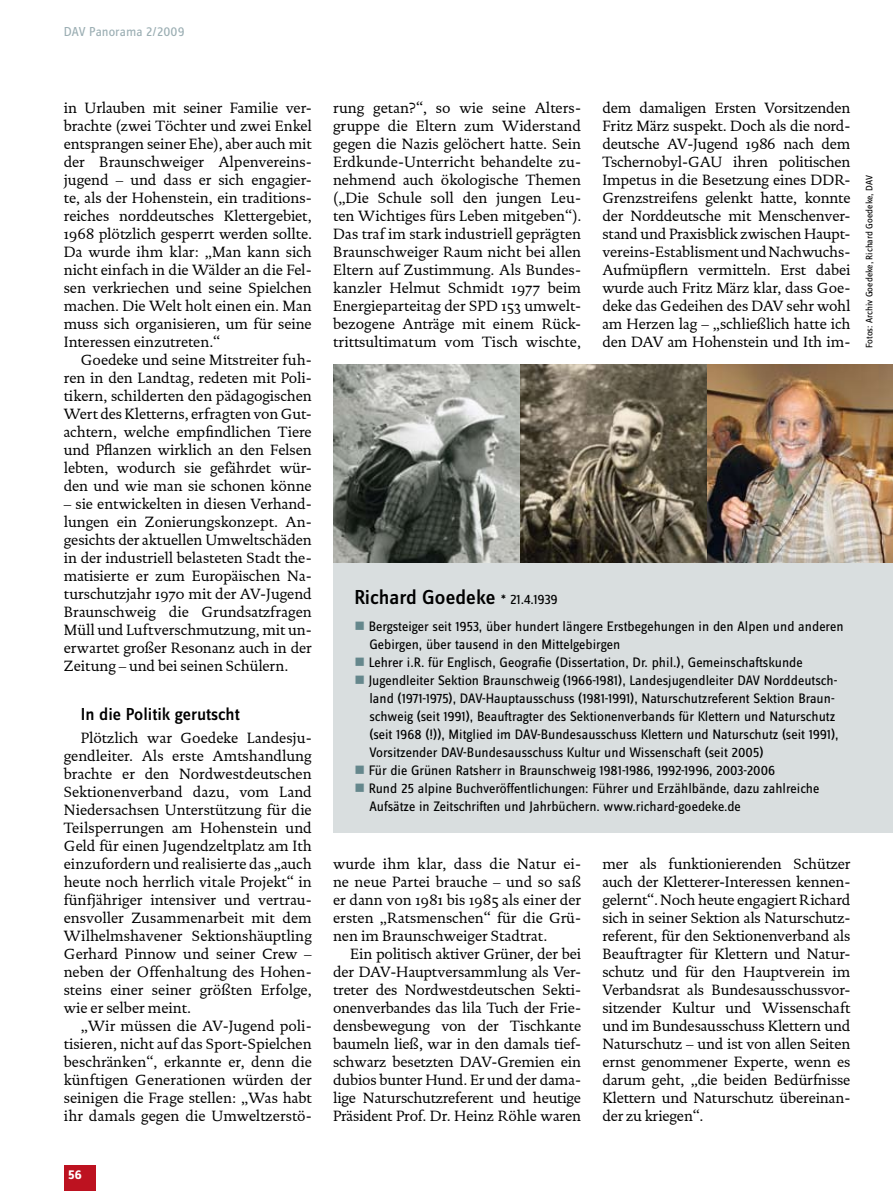
<style>
.page{position:relative;width:893px;height:1191px;background:#fff}
.page>*{position:absolute;margin:0;border:0;box-sizing:border-box;transform-origin:0 0}
.t1{font:500 21px "Zine Sans Dis";color:#000}
.t2{font:500 18px "Zine Sans Dis";color:#000}
.t3{font:15px/18px "DTL Documenta ST";letter-spacing:-.005em;color:#000;text-align:justify}
.t4{font:14.25px/18px "Zine Sans Dis";color:#000}
.t5{font:13.5px "Zine Sans Dis";color:#9baeb3}
.t6{font:700 13.5px "Zine Sans Dis";color:#fff}
.t7{font:9.75px "Zine Sans Dis";color:#000}
.s1{font-weight:400;font-size:14.25px}
.s2{color:#65878c}
</style>
<div class="page">
<div style="left:333px;top:365px;width:560px;height:468px;background:#d9dedf"></div>
<img style="left:333px;top:365px;width:187px;height:198px">
<svg style="left:520px;top:365px;width:187px;height:198px;background:#6b6352"></svg>
<img style="left:707px;top:365px;width:186px;height:198px">
<div style="left:64px;top:1165px;width:32px;height:26px;background:#bd1220"></div>
<p class="t5" style="left:64px;top:25px;width:122px">DAV Panorama 2/2009</p>
<p class="t3" style="left:64px;top:99px;width:250px">in Urlauben mit seiner Familie ver&shy;brachte (zwei Töchter und zwei Enkel entsprangen seiner Ehe), aber auch mit der Braunschweiger Alpenvereins&shy;jugend – und dass er sich engagier&shy;te, als der Hohenstein, ein traditions&shy;reiches norddeutsches Klettergebiet, 1968 plötzlich gesperrt werden sollte.<br>Da wurde ihm klar: „Man kann sich nicht einfach in die Wälder an die Fel&shy;sen verkriechen und seine Spielchen machen. Die Welt holt einen ein. Man muss sich organisieren, um für seine Interessen einzutreten.“</p>
<p class="t3" style="left:64px;top:351px;width:250px;text-indent:17px">Goedeke und seine Mitstreiter fuh&shy;ren in den Landtag, redeten mit Poli&shy;tikern, schilderten den pädagogischen Wert des Kletterns, erfragten von Gut&shy;achtern, welche empfindlichen Tiere und Pflanzen wirklich an den Felsen lebten, wodurch sie gefährdet wür&shy;den und wie man sie schonen könne</p>
<p class="t3" style="left:64px;top:495px;width:250px">– sie entwickelten in diesen Verhand&shy;lungen ein Zonierungskonzept. An&shy;gesichts der aktuellen Umweltschäden in der industriell belasteten Stadt the&shy;matisierte er zum Europäischen Na&shy;turschutzjahr 1970 mit der AV-Jugend Braunschweig die Grundsatzfragen Müll und Luftverschmutzung, mit un&shy;erwartet großer Resonanz auch in der Zeitung – und bei seinen Schülern.</p>
<p class="t2" style="left:81px;top:705px;width:160px">In die Politik gerutscht</p>
<p class="t3" style="left:64px;top:729px;width:250px;text-indent:17px">Plötzlich war Goedeke Landesju&shy;gendleiter. Als erste Amtshandlung brachte er den Nordwestdeutschen Sektionenverband dazu, vom Land Niedersachsen Unterstützung für die Teilsperrungen am Hohenstein und Geld für einen Jugendzeltplatz am Ith einzufordern und realisierte das „auch heute noch herrlich vitale Projekt“ in fünfjähriger intensiver und vertrau&shy;ensvoller Zusammenarbeit mit dem Wilhelmshavener Sektionshäuptling Gerhard Pinnow und seiner Crew – neben der Offenhaltung des Hohen&shy;steins einer seiner größten Erfolge, wie er selber meint.</p>
<p class="t3" style="left:64px;top:1017px;width:250px;text-indent:17px">„Wir müssen die AV-Jugend poli&shy;tisieren, nicht auf das Sport-Spielchen beschränken“, erkannte er, denn die künftigen Generationen würden der seinigen die Frage stellen: „Was habt ihr damals gegen die Umweltzerstö-</p>
<p class="t6" style="left:68px;top:1167px;width:15px">56</p>
<p class="t3" style="left:333px;top:99px;width:250px">rung getan?“, so wie seine Alters&shy;gruppe die Eltern zum Widerstand gegen die Nazis gelöchert hatte. Sein Erdkunde-Unterricht behandelte zu&shy;nehmend auch ökologische Themen („Die Schule soll den jungen Leu&shy;ten Wichtiges fürs Leben mitgeben“).<br>Das traf im stark industriell geprägten Braunschweiger Raum nicht bei allen Eltern auf Zustimmung. Als Bundes&shy;kanzler Helmut Schmidt 1977 beim Energieparteitag der SPD 153 umwelt&shy;bezogene Anträge mit einem Rück&shy;trittsultimatum vom Tisch wischte,</p>
<p class="t3" style="left:602px;top:99px;width:250px">dem damaligen Ersten Vorsitzenden Fritz März suspekt. Doch als die nord&shy;deutsche AV-Jugend 1986 nach dem Tschernobyl-GAU ihren politischen Impetus in die Besetzung eines DDR-Grenzstreifens gelenkt hatte, konnte der Norddeutsche mit Menschenver&shy;stand und Praxisblick zwischen Haupt&shy;vereins-Establisment und Nachwuchs-Aufmüpflern vermitteln. Erst dabei wurde auch Fritz März klar, dass Goe&shy;deke das Gedeihen des DAV sehr wohl am Herzen lag – „schließlich hatte ich den DAV am Hohenstein und Ith im-</p>
<p class="t7" style="left:864px;top:348px;width:174px;rotate:-90deg">Fotos: Archiv Goedeke, Richard Goedeke, DAV</p>
<h1 class="t1" style="left:354px;top:586px;width:205px">Richard Goedeke <span class="s1">* 21.4.1939</span></h1>
<p class="t4" style="left:369px;top:618px;width:476px;text-indent:-15px"><span class="s2">■</span> Bergsteiger seit 1953, über hundert längere Erstbegehungen in den Alpen und anderen<br>Gebirgen, über tausend in den Mittelgebirgen</p>
<p class="t4" style="left:354px;top:654px;width:450px"><span class="s2">■</span> Lehrer i.R. für Englisch, Geografie (Dissertation, Dr. phil.), Gemeinschaftskunde</p>
<p class="t4" style="left:369px;top:672px;width:471px;text-indent:-15px"><span class="s2">■</span> Jugendleiter Sektion Braunschweig (1966-1981), Landesjugendleiter DAV Norddeutsch&shy;land (1971-1975), DAV-Hauptausschuss (1981-1991), Naturschutzreferent Sektion Braun&shy;schweig (seit 1991), Beauftragter des Sektionenverbands für Klettern und Naturschutz (seit 1968 (!)), Mitglied im DAV-Bundesausschuss Klettern und Naturschutz (seit 1991), Vorsitzender DAV-Bundesausschuss Kultur und Wissenschaft (seit 2005)</p>
<p class="t4" style="left:354px;top:762px;width:422px"><span class="s2">■</span> Für die Grünen Ratsherr in Braunschweig 1981-1986, 1992-1996, 2003-2006</p>
<p class="t4" style="left:369px;top:780px;width:452px;text-indent:-15px"><span class="s2">■</span> Rund 25 alpine Buchveröffentlichungen: Führer und Erzählbände, dazu zahlreiche<br>Aufsätze in Zeitschriften und Jahrbüchern. www.richard-goedeke.de</p>
<p class="t3" style="left:333px;top:855px;width:250px">wurde ihm klar, dass die Natur ei&shy;ne neue Partei brauche – und so saß er dann von 1981 bis 1985 als einer der ersten „Ratsmenschen“ für die Grü&shy;nen im Braunschweiger Stadtrat.</p>
<p class="t3" style="left:333px;top:945px;width:250px;text-indent:17px">Ein politisch aktiver Grüner, der bei der DAV-Hauptversammlung als Ver&shy;treter des Nordwestdeutschen Sekti&shy;onenverbandes das lila Tuch der Frie&shy;densbewegung von der Tischkante baumeln ließ, war in den damals tief&shy;schwarz besetzten DAV-Gremien ein dubios bunter Hund. Er und der dama&shy;lige Naturschutzreferent und heutige Präsident Prof. Dr. Heinz Röhle waren</p>
<p class="t3" style="left:602px;top:855px;width:250px">mer als funktionierenden Schützer auch der Kletterer-Interessen kennen&shy;gelernt“. Noch heute engagiert Richard sich in seiner Sektion als Naturschutz&shy;referent, für den Sektionenverband als Beauftragter für Klettern und Natur&shy;schutz und für den Hauptverein im Verbandsrat als Bundesausschussvor&shy;sitzender Kultur und Wissenschaft und im Bundesausschuss Klettern und Naturschutz – und ist von allen Seiten ernst genommener Experte, wenn es darum geht, „die beiden Bedürfnisse Klettern und Naturschutz übereinan&shy;der zu kriegen“.</p>
</div>
